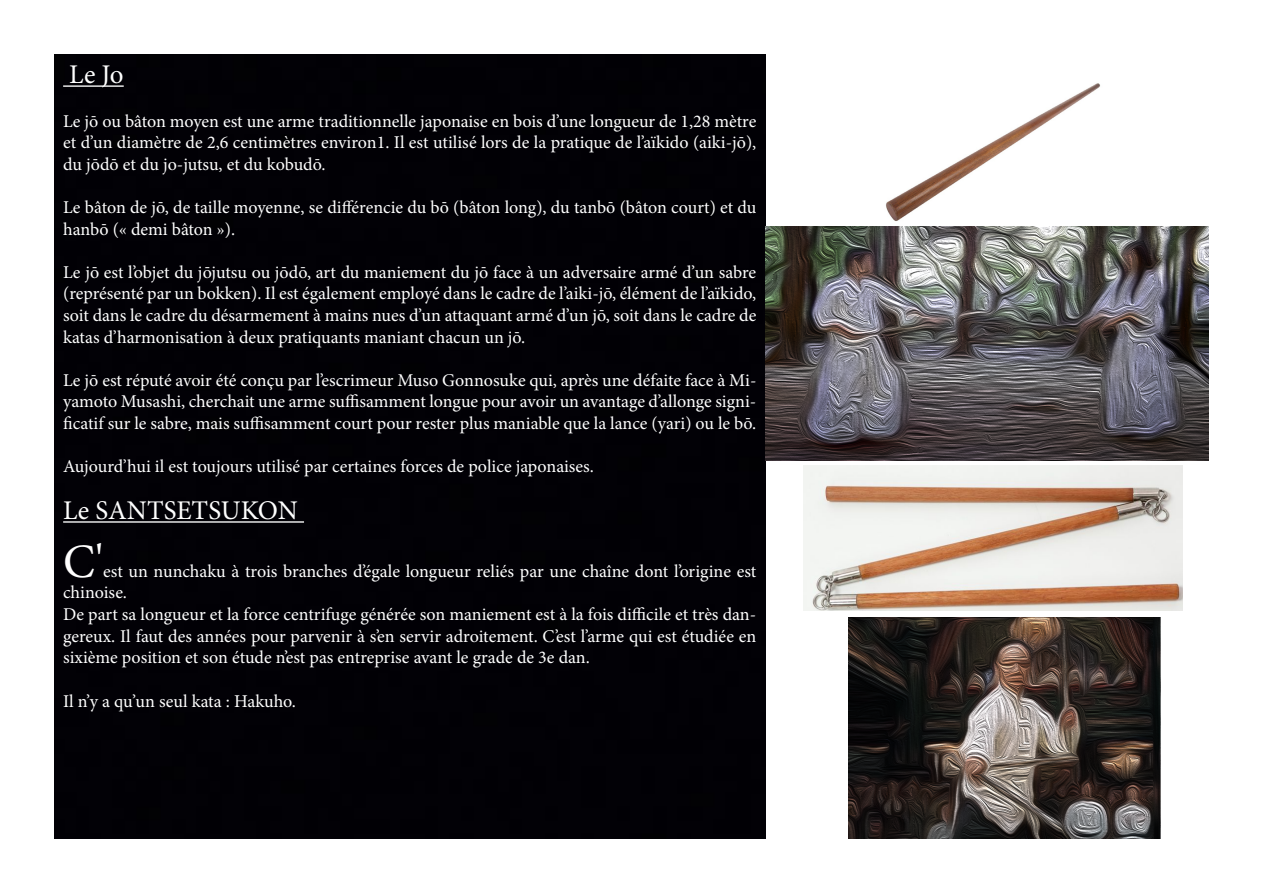
<style>
.page{position:relative;width:1263px;height:893px;background:#fff}
.page>*{position:absolute;margin:0;border:0;box-sizing:border-box;transform-origin:0 0}
.t1{font:48px "Minion Pro";color:#fff}
.t2{font:27px "Minion Pro";color:#fff}
.t3{font:18px/21.6px "Minion Pro";color:#fff;text-align:justify}
</style>
<div class="page">
<div style="left:54px;top:54px;width:711px;height:785px;background:#020106"></div>
<hr style="left:63px;top:85px;width:61px;height:2px;background:#fff">
<img style="left:886px;top:83px;width:214px;height:138px">
<hr style="left:63px;top:521px;width:241px;height:2px;background:#fff">
<img style="left:803px;top:466px;width:379px;height:144px">
<img style="left:765px;top:226px;width:444px;height:234px">
<img style="left:848px;top:618px;width:313px;height:221px">
<h2 class="t2" style="left:69px;top:57px;width:56px">Le Jo</h2>
<p class="t3" style="left:63px;top:110px;width:695px">Le jō ou bâton moyen est une arme traditionnelle japonaise en bois d’une longueur de 1,28 mètre et d’un diamètre de 2,6 centimètres environ1. Il est utilisé lors de la pratique de l’aïkido (aiki-jō), du jōdō et du jo-jutsu, et du kobudō.</p>
<p class="t3" style="left:63px;top:197px;width:695px">Le bâton de jō, de taille moyenne, se différencie du bō (bâton long), du tanbō (bâton court) et du hanbō (« demi bâton »).</p>
<p class="t3" style="left:63px;top:261px;width:695px">Le jō est l’objet du jōjutsu ou jōdō, art du maniement du jō face à un adversaire armé d’un sabre (représenté par un bokken). Il est également employé dans le cadre de l’aiki-jō, élément de l’aïkido, soit dans le cadre du désarmement à mains nues d’un attaquant armé d’un jō, soit dans le cadre de katas d’harmonisation à deux pratiquants maniant chacun un jō.</p>
<p class="t3" style="left:63px;top:369px;width:695px">Le jō est réputé avoir été conçu par l’escrimeur Muso Gonnosuke qui, après une défaite face à Mi&shy;yamoto Musashi, cherchait une arme suffisamment longue pour avoir un avantage d’allonge signi&shy;ficatif sur le sabre, mais suffisamment court pour rester plus maniable que la lance (yari) ou le bō.</p>
<p class="t3" style="left:63px;top:456px;width:532px">Aujourd’hui il est toujours utilisé par certaines forces de police japonaises.</p>
<h2 class="t2" style="left:63px;top:493px;width:236px">Le SANTSETSUKON</h2>
<h1 class="t1" style="left:63px;top:529px;width:42px">C'</h1>
<p class="t3" style="left:63px;top:560px;width:695px;text-align:left;text-indent:40px">est un nunchaku à trois branches d’égale longueur reliés par une chaîne dont l’origine est chinoise.<br>De part sa longueur et la force centrifuge générée son maniement est à la fois difficile et très dan&shy;gereux. Il faut des années pour parvenir à s’en servir adroitement. C’est l’arme qui est étudiée en sixième position et son étude n’est pas entreprise avant le grade de 3e dan.</p>
<p class="t3" style="left:63px;top:690px;width:234px">Il n’y a qu’un seul kata : Hakuho.</p>
</div>
